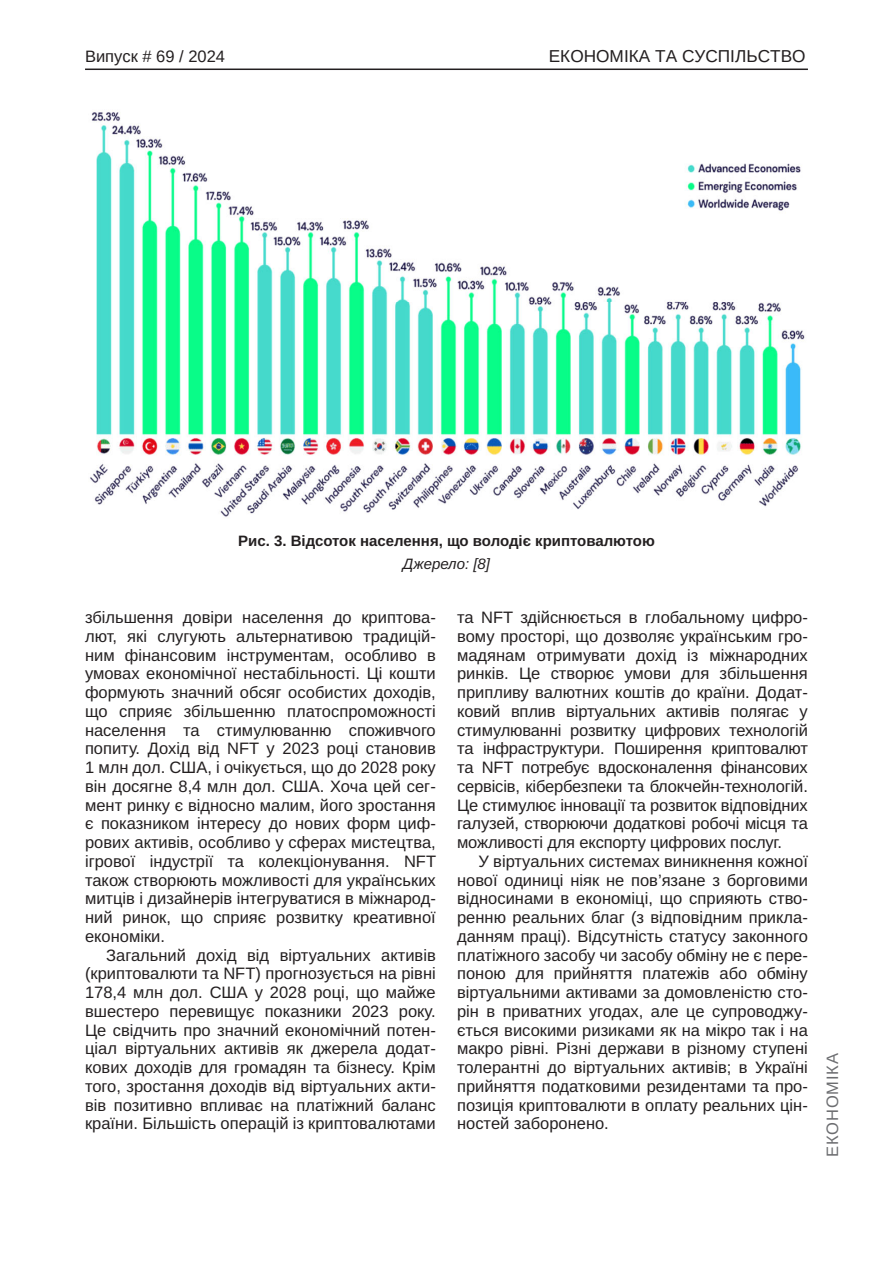
<style>
.page{position:relative;width:893px;height:1263px;background:#fff}
.page>*{position:absolute;margin:0;border:0;box-sizing:border-box;transform-origin:0 0}
.t1{font:17.25px "Arimo";color:#231f20}
.Текст_основной_G{font:16.5px/18.8px "Arimo";color:#231f20;text-align:justify}
.t2{font:16.5px "Arimo";color:#231f20}
.t3{font:16.5px "Arimo";letter-spacing:.05em;color:#6c6d70}
.Рисунок_N{font:700 15px "Arimo";color:#231f20}
.Джерело{font:italic 15px "Arimo";color:#231f20}
</style>
<div class="page">
<hr style="left:85px;top:69px;width:723px;height:1px;background:#231f20">
<img style="left:90px;top:112px;width:715px;height:405px">
<p class="t2" style="left:85px;top:47px;width:142px">Випуск # 69 / 2024</p>
<p class="t1" style="left:549px;top:47px;width:258px">ЕКОНОМІКА ТА СУСПІЛЬСТВО</p>
<p class="Рисунок_N" style="left:238px;top:530px;width:418px">Рис. 3. Відсоток населення, що володіє криптовалютою</p>
<p class="Джерело" style="left:403px;top:553px;width:89px">Джерело: [8]</p>
<p class="Текст_основной_G" style="left:85px;top:608px;width:353px">збільшення довіри населення до криптова&shy;лют, які слугують альтернативою традицій&shy;ним фінансовим інструментам, особливо в умовах економічної нестабільності. Ці кошти формують значний обсяг особистих доходів, що сприяє збільшенню платоспроможності населення та стимулюванню споживчого попиту. Дохід від NFT у 2023 році становив 1 млн дол. США, і очікується, що до 2028 року він досягне 8,4 млн дол. США. Хоча цей сег&shy;мент ринку є відносно малим, його зростання є показником інтересу до нових форм циф&shy;рових активів, особливо у сферах мистецтва, ігрової індустрії та колекціонування. NFT також створюють можливості для українських митців і дизайнерів інтегруватися в міжнарод&shy;ний ринок, що сприяє розвитку креативної економіки.</p>
<p class="Текст_основной_G" style="left:85px;top:946px;width:352px;text-indent:21px">Загальний дохід від віртуальних активів (криптовалюти та NFT) прогнозується на рівні 178,4 млн дол. США у 2028 році, що майже вшестеро перевищує показники 2023 року.<br>Це свідчить про значний економічний потен&shy;ціал віртуальних активів як джерела додат&shy;кових доходів для громадян та бізнесу. Крім того, зростання доходів від віртуальних акти&shy;вів позитивно впливає на платіжний баланс країни. Більшість операцій із криптовалютами</p>
<p class="Текст_основной_G" style="left:457px;top:608px;width:352px">та NFT здійснюється в глобальному цифро&shy;вому просторі, що дозволяє українським гро&shy;мадянам отримувати дохід із міжнародних ринків. Це створює умови для збільшення припливу валютних коштів до країни. Додат&shy;ковий вплив віртуальних активів полягає у стимулюванні розвитку цифрових технологій та інфраструктури. Поширення криптовалют та NFT потребує вдосконалення фінансових сервісів, кібербезпеки та блокчейн-технологій.<br>Це стимулює інновації та розвиток відповідних галузей, створюючи додаткові робочі місця та можливості для експорту цифрових послуг.</p>
<p class="Текст_основной_G" style="left:457px;top:852px;width:352px;text-indent:21px">У віртуальних системах виникнення кожної нової одиниці ніяк не пов’язане з борговими відносинами в економіці, що сприяють ство&shy;ренню реальних благ (з відповідним прикла&shy;данням праці). Відсутність статусу законного платіжного засобу чи засобу обміну не є пере&shy;поною для прийняття платежів або обміну віртуальними активами за домовленістю сто&shy;рін в приватних угодах, але це супроводжу&shy;ється високими ризиками як на мікро так і на макро рівні. Різні держави в різному ступені толерантні до віртуальних активів; в Україні прийняття податковими резидентами та про&shy;позиція криптовалюти в оплату реальних цін&shy;ностей заборонено.</p>
<p class="t3" style="left:823px;top:1157px;width:105px;rotate:-90deg">ЕКОНОМІКА</p>
</div>
